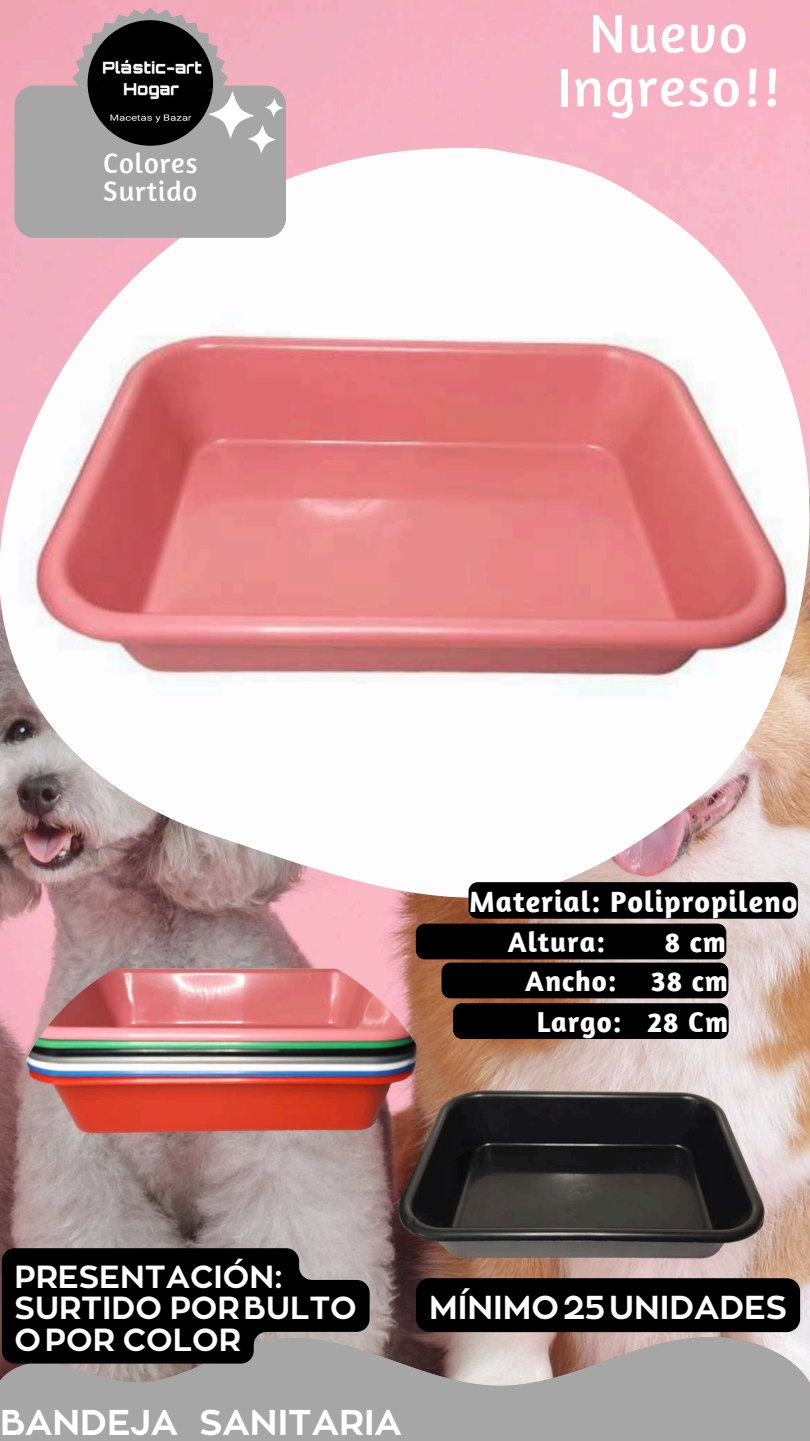
<style>
.page{position:relative;width:810px;height:1441px;background:#fff}
.page>*{position:absolute;margin:0;border:0;box-sizing:border-box;transform-origin:0 0}
.t1{font:55.5px/53.6px "Amaranth";letter-spacing:.035em;color:#fff;text-align:center}
.t2{font:35.6px "RTL Corporative Bold";color:#fff}
.t3{font:32.9px "RTL Corporative Bold";color:#fdfdfd}
.t4{font:31.7px/31.7px "RTL Corporative Bold";color:#fdfdfd}
.t5{font:700 30px "Amaranth";letter-spacing:.035em;color:#fff}
.t6{font:700 28.9px/39.8px "Amaranth";letter-spacing:.035em;color:#fff;text-align:right}
.t7{font:28.6px/27.8px "Amaranth";letter-spacing:.035em;color:#fff}
</style>
<div class="page">
<img style="left:0;top:0;width:810px;height:1336px">
<img style="left:0;top:138px;width:810px;height:764px">
<div style="left:15px;top:86px;width:271px;height:152px;background:#a6a6a6;border-radius:20px"></div>
<svg style="left:73px;top:8px;width:210px;height:146px"></svg>
<img style="left:88px;top:20px;width:125px;height:126px;border-radius:50%">
<div style="left:0;top:1336px;width:348px;height:104px;background:#a6a6a6"></div>
<img style="left:0;top:939px;width:451px;height:451px;border-radius:50%">
<img style="left:348px;top:753px;width:462px;height:687px">
<div style="left:469px;top:882px;width:329px;height:36px;background:#000;border-radius:9px"></div>
<div style="left:416px;top:923px;width:310px;height:36px;background:#000;border-radius:9px"></div>
<div style="left:442px;top:962px;width:286px;height:36px;background:#000;border-radius:9px"></div>
<div style="left:453px;top:1003px;width:276px;height:35px;background:#000;border-radius:9px"></div>
<svg style="left:2px;top:1247px;width:368px;height:116px"></svg>
<div style="left:416px;top:1277px;width:384px;height:54px;background:#000"></div>
<p class="t7" style="left:103px;top:148px;width:96px">Colores<br>Surtido</p>
<h1 class="t1" style="left:557px;top:5px;width:224px">Nuevo<br>Ingreso!!</h1>
<p class="t5" style="left:469px;top:882px;width:330px">Material: Polipropileno</p>
<p class="t6" style="left:508px;top:921px;width:99px">Altura:</p>
<p class="t6" style="left:525px;top:921px;width:204px">8 cm<br>Ancho: 38 cm<br>Largo: 28 Cm</p>
<p class="t4" style="left:15px;top:1258px;width:344px">PRESENTACIÓN:<br>SURTIDO PORBULTO<br>OPOR COLOR</p>
<p class="t2" style="left:0;top:1397px;width:403px">BANDEJA SANITARIA</p>
<p class="t3" style="left:429px;top:1285px;width:359px">MÍNIMO25UNIDADES</p>
</div>
